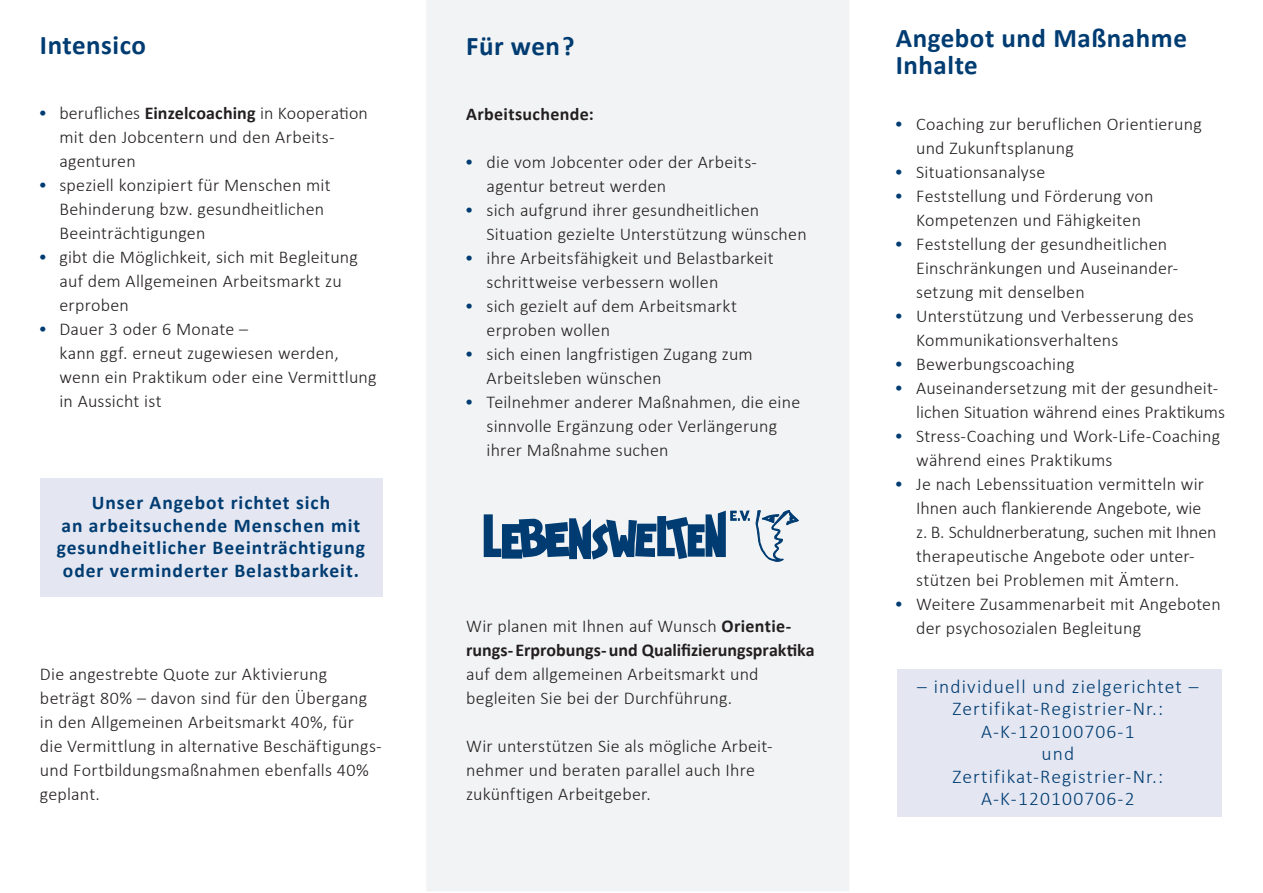
<style>
.page{position:relative;width:1263px;height:893px;background:#fff}
.page>*{position:absolute;margin:0;border:0;box-sizing:border-box;transform-origin:0 0}
.t1{font:700 27px/26.5px "Calibri";letter-spacing:.02em;color:#003c72}
.t2{font:300 19.5px/22.5px "Calibri";letter-spacing:.06em;color:#003c72;text-align:center}
.t3{font:700 19.5px/22.5px "Calibri";letter-spacing:.05em;color:#003c72;text-align:center}
.t4{font:300 18px/24px "Calibri";letter-spacing:.01em;color:#231f20}
.t5{font:700 18px/24px "Calibri";color:#231f20}
.t6{font:700 18px "Calibri";letter-spacing:.02em;color:#231f20}
.s1{font-family:"Times";font-weight:400;color:#003c72}
.s2{font-weight:700}
.s3{font-weight:300}
</style>
<div class="page">
<div style="left:427px;top:0;width:422px;height:891px;background:#f2f3f4"></div>
<div style="left:40px;top:478px;width:343px;height:118px;background:#e4e7f1"></div>
<div style="left:897px;top:670px;width:325px;height:147px;background:#e4e7f1"></div>
<svg style="left:484px;top:510px;width:315px;height:52px"></svg>
<h1 class="t1" style="left:40px;top:32px;width:107px">Intensico</h1>
<p class="t4" style="left:59px;top:101px;width:310px;text-indent:-19px"><span class="s1">•</span> berufliches <span class="s2">Einzelcoaching</span> in Kooperation mit den Jobcentern und den Arbeits&shy;agenturen</p>
<p class="t4" style="left:59px;top:173px;width:273px;text-indent:-19px"><span class="s1">•</span> speziell konzipiert für Menschen mit<br>Behinderung bzw. gesundheitlichen<br>Beeinträchtigungen</p>
<p class="t4" style="left:59px;top:245px;width:300px;text-indent:-19px"><span class="s1">•</span> gibt die Möglichkeit, sich mit Begleitung auf dem Allgemeinen Arbeitsmarkt zu erproben</p>
<p class="t4" style="left:59px;top:317px;width:319px;text-indent:-19px"><span class="s1">•</span> Dauer 3 oder 6 Monate –<br>kann ggf. erneut zugewiesen werden, wenn ein Praktikum oder eine Vermittlung in Aussicht ist</p>
<p class="t3" style="left:57px;top:491px;width:310px">Unser Angebot richtet sich<br>an arbeitsuchende Menschen mit gesundheitlicher Beeinträchtigung oder verminderter Belastbarkeit.</p>
<p class="t4" style="left:40px;top:661px;width:343px">Die angestrebte Quote zur Aktivierung beträgt 80% – davon sind für den Übergang in den Allgemeinen Arbeitsmarkt 40%, für<br>die Vermittlung in alternative Beschäftigungs&shy;und Fortbildungsmaßnahmen ebenfalls 40% geplant.</p>
<h1 class="t1" style="left:466px;top:32px;width:110px">Für wen?</h1>
<p class="t6" style="left:466px;top:103px;width:129px">Arbeitsuchende:</p>
<p class="t4" style="left:487px;top:149px;width:272px;text-indent:-20px"><span class="s1">•</span> die vom Jobcenter oder der Arbeits&shy;agentur betreut werden</p>
<p class="t4" style="left:487px;top:197px;width:322px;text-indent:-20px"><span class="s1">•</span> sich aufgrund ihrer gesundheitlichen<br>Situation gezielte Unterstützung wünschen</p>
<p class="t4" style="left:487px;top:245px;width:289px;text-indent:-20px"><span class="s1">•</span> ihre Arbeitsfähigkeit und Belastbarkeit schrittweise verbessern wollen</p>
<p class="t4" style="left:487px;top:293px;width:252px;text-indent:-20px"><span class="s1">•</span> sich gezielt auf dem Arbeitsmarkt erproben wollen</p>
<p class="t4" style="left:487px;top:341px;width:268px;text-indent:-20px"><span class="s1">•</span> sich einen langfristigen Zugang zum<br>Arbeitsleben wünschen</p>
<p class="t4" style="left:487px;top:389px;width:315px;text-indent:-20px"><span class="s1">•</span> Teilnehmer anderer Maßnahmen, die eine sinnvolle Ergänzung oder Verlängerung ihrer Maßnahme suchen</p>
<p class="t5" style="left:466px;top:614px;width:350px"><span class="s3">Wir planen mit Ihnen auf Wunsch</span> Orientie&shy;rungs- Erprobungs- und Qualifizierungspraktika</p>
<p class="t4" style="left:466px;top:661px;width:294px">auf dem allgemeinen Arbeitsmarkt und begleiten Sie bei der Durchführung.</p>
<p class="t4" style="left:466px;top:733px;width:308px">Wir unterstützen Sie als mögliche Arbeit&shy;nehmer und beraten parallel auch Ihre zukünftigen Arbeitgeber.</p>
<h1 class="t1" style="left:896px;top:25px;width:293px">Angebot und Maßnahme<br>Inhalte</h1>
<p class="t4" style="left:916px;top:111px;width:287px;text-indent:-20px"><span class="s1">•</span> Coaching zur beruflichen Orientierung und Zukunftsplanung</p>
<p class="t4" style="left:896px;top:159px;width:151px"><span class="s1">•</span> Situationsanalyse</p>
<p class="t4" style="left:896px;top:183px;width:259px;text-align:center"><span class="s1">•</span> Feststellung und Förderung von<br>Kompetenzen und Fähigkeiten</p>
<p class="t4" style="left:916px;top:231px;width:264px;text-indent:-20px"><span class="s1">•</span> Feststellung der gesundheitlichen<br>Einschränkungen und Auseinander&shy;setzung mit denselben</p>
<p class="t4" style="left:916px;top:303px;width:279px;text-indent:-20px"><span class="s1">•</span> Unterstützung und Verbesserung des<br>Kommunikationsverhaltens</p>
<p class="t4" style="left:896px;top:351px;width:180px"><span class="s1">•</span> Bewerbungscoaching</p>
<p class="t4" style="left:916px;top:375px;width:310px;text-indent:-20px"><span class="s1">•</span> Auseinandersetzung mit der gesundheit&shy;lichen Situation während eines Praktikums</p>
<p class="t4" style="left:916px;top:423px;width:305px;text-indent:-20px"><span class="s1">•</span> Stress-Coaching und Work-Life-Coaching während eines Praktikums</p>
<p class="t4" style="left:916px;top:471px;width:302px;text-indent:-20px"><span class="s1">•</span> Je nach Lebenssituation vermitteln wir Ihnen auch flankierende Angebote, wie z. B. Schuldnerberatung, suchen mit Ihnen therapeutische Angebote oder unter&shy;stützen bei Problemen mit Ämtern.</p>
<p class="t4" style="left:916px;top:591px;width:306px;text-indent:-20px"><span class="s1">•</span> Weitere Zusammenarbeit mit Angeboten der psychosozialen Begleitung</p>
<p class="t2" style="left:917px;top:674px;width:283px">– individuell und zielgerichtet –<br>Zertifikat-Registrier-Nr.:<br>A-K-120100706-1<br>und<br>Zertifikat-Registrier-Nr.:<br>A-K-120100706-2</p>
</div>
